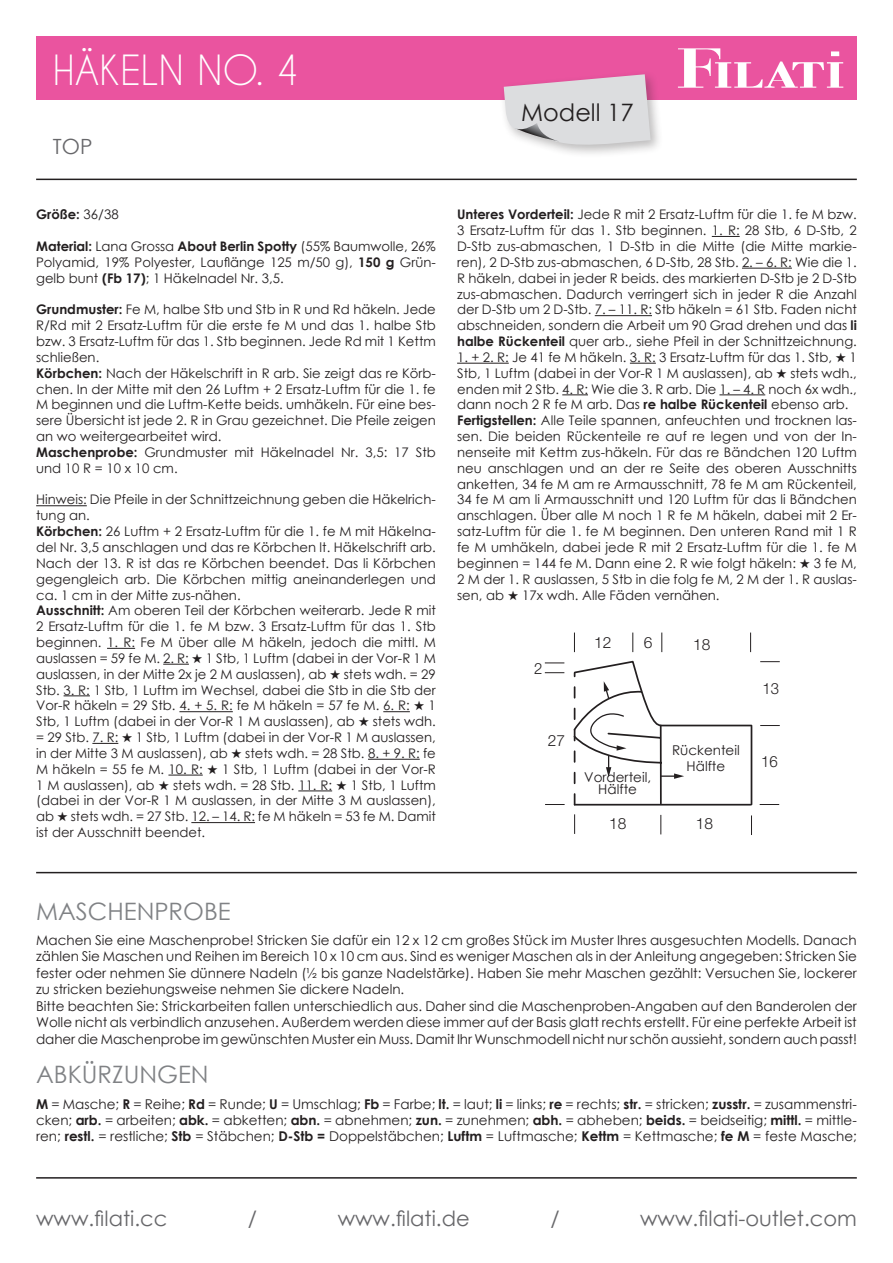
<style>
.page{position:relative;width:893px;height:1263px;background:#fff}
.page>*{position:absolute;margin:0;border:0;box-sizing:border-box;transform-origin:0 0}
.t1{font:39px "Caviar Dreams";color:#fff}
.t2{font:24px "Century Gothic";color:#808285}
.t3{font:24px "Century Gothic";color:#231f20}
.t4{font:21px "Century Gothic";color:#67676a}
.t5{font:300 15.45px "Helvetica Neue LT";color:#231f20}
.t6{font:300 15.45px "Helvetica Neue LT";color:#231f20;scale:.96 1}
.t7{font:13.5px/16.5px "Century Gothic";color:#231f20;text-align:center}
.t8{font:13.2px/15.9px "Century Gothic";color:#231f20}
.t9{font:700 13.2px "Century Gothic";color:#231f20}
.s1{font-weight:400}
.s2{font-weight:700}
</style>
<div class="page">
<hr style="left:36px;top:1177px;width:821px;height:1px;background:#231f20">
<hr style="left:36px;top:179px;width:821px;height:1px;background:#231f20">
<div style="left:36px;top:36px;width:821px;height:64px;background:#ea549f"></div>
<svg style="left:678px;top:48px;width:165px;height:40px"></svg>
<div style="left:499px;top:70px;width:165px;height:88px;background:#231f20;opacity:.3"></div>
<svg style="left:504px;top:74px;width:147px;height:76px;background:#dcced7"></svg>
<hr style="left:36px;top:505px;width:51px;height:1px;background:#231f20">
<svg style="left:107px;top:648px;width:28px;height:1px"></svg>
<svg style="left:163px;top:664px;width:26px;height:1px"></svg>
<svg style="left:64px;top:695px;width:26px;height:1px"></svg>
<hr style="left:179px;top:711px;width:54px;height:1px;background:#231f20">
<svg style="left:383px;top:711px;width:27px;height:1px"></svg>
<svg style="left:92px;top:743px;width:26px;height:1px"></svg>
<hr style="left:368px;top:759px;width:52px;height:1px;background:#231f20">
<hr style="left:168px;top:775px;width:35px;height:1px;background:#231f20">
<hr style="left:298px;top:790px;width:34px;height:1px;background:#231f20">
<hr style="left:191px;top:822px;width:64px;height:1px;background:#231f20">
<svg style="left:712px;top:236px;width:28px;height:1px"></svg>
<hr style="left:742px;top:268px;width:50px;height:1px;background:#231f20">
<hr style="left:595px;top:315px;width:57px;height:1px;background:#231f20">
<hr style="left:457px;top:363px;width:52px;height:1px;background:#231f20">
<svg style="left:630px;top:363px;width:26px;height:1px"></svg>
<svg style="left:562px;top:394px;width:26px;height:1px"></svg>
<hr style="left:719px;top:394px;width:46px;height:1px;background:#231f20">
<svg style="left:760px;top:804px;width:19px;height:1px"></svg>
<svg style="left:760px;top:725px;width:20px;height:1px"></svg>
<svg style="left:760px;top:661px;width:20px;height:1px"></svg>
<svg style="left:545px;top:672px;width:19px;height:1px"></svg>
<svg style="left:545px;top:662px;width:19px;height:1px"></svg>
<svg style="left:661px;top:632px;width:1px;height:20px"></svg>
<svg style="left:574px;top:632px;width:1px;height:20px"></svg>
<svg style="left:750px;top:632px;width:1px;height:20px"></svg>
<svg style="left:632px;top:632px;width:1px;height:20px"></svg>
<svg style="left:574px;top:814px;width:1px;height:20px"></svg>
<svg style="left:751px;top:815px;width:1px;height:20px"></svg>
<svg style="left:660px;top:815px;width:1px;height:19px"></svg>
<svg style="left:545px;top:804px;width:20px;height:1px"></svg>
<svg style="left:573px;top:660px;width:180px;height:146px"></svg>
<hr style="left:36px;top:872px;width:821px;height:1px;background:#231f20">
<h1 class="t1" style="left:53px;top:47px;width:248px">HÄKELN NO. 4</h1>
<h3 class="t4" style="left:53px;top:131px;width:41px">TOP</h3>
<h2 class="t3" style="left:521px;top:96px;width:114px">Modell 17</h2>
<p class="t9" style="left:36px;top:204px;width:84px">Größe: <span class="s1">36/38</span></p>
<p class="t8" style="left:36px;top:238px;width:401px;text-align:justify"><span class="s2">Material:</span> Lana Grossa <span class="s2">About Berlin Spotty</span> (55% Baumwolle, 26% Polyamid, 19% Polyester, Lauflänge 125 m/50 g), <span class="s2">150 g</span> Grün&shy;gelb bunt <span class="s2">(Fb 17)</span>; 1 Häkelnadel Nr. 3,5.</p>
<p class="t8" style="left:36px;top:301px;width:401px"><span class="s2">Grundmuster:</span> Fe M, halbe Stb und Stb in R und Rd häkeln. Jede R/Rd mit 2 Ersatz-Luftm für die erste fe M und das 1. halbe Stb bzw. 3 Ersatz-Luftm für das 1. Stb beginnen. Jede Rd mit 1 Kettm schließen.<br><span class="s2">Körbchen:</span> Nach der Häkelschrift in R arb. Sie zeigt das re Körb&shy;chen. In der Mitte mit den 26 Luftm + 2 Ersatz-Luftm für die 1. fe M beginnen und die Luftm-Kette beids. umhäkeln. Für eine bes&shy;sere Übersicht ist jede 2. R in Grau gezeichnet. Die Pfeile zeigen an wo weitergearbeitet wird.<br><span class="s2">Maschenprobe:</span> Grundmuster mit Häkelnadel Nr. 3,5: 17 Stb und 10 R = 10 x 10 cm.</p>
<p class="t8" style="left:36px;top:492px;width:401px">Hinweis: Die Pfeile in der Schnittzeichnung geben die Häkelrich&shy;tung an.<br><span class="s2">Körbchen:</span> 26 Luftm + 2 Ersatz-Luftm für die 1. fe M mit Häkelna&shy;del Nr. 3,5 anschlagen und das re Körbchen lt. Häkelschrift arb.<br>Nach der 13. R ist das re Körbchen beendet. Das li Körbchen gegengleich arb. Die Körbchen mittig aneinanderlegen und ca. 1 cm in der Mitte zus-nähen.<br><span class="s2">Ausschnitt:</span> Am oberen Teil der Körbchen weiterarb. Jede R mit 2 Ersatz-Luftm für die 1. fe M bzw. 3 Ersatz-Luftm für das 1. Stb beginnen. 1. R: Fe M über alle M häkeln, jedoch die mittl. M auslassen = 59 fe M. 2. R: ★ 1 Stb, 1 Luftm (dabei in der Vor-R 1 M auslassen, in der Mitte 2x je 2 M auslassen), ab ★ stets wdh. = 29<br>Stb. 3. R: 1 Stb, 1 Luftm im Wechsel, dabei die Stb in die Stb der Vor-R häkeln = 29 Stb. 4. + 5. R: fe M häkeln = 57 fe M. 6. R: ★ 1<br>Stb, 1 Luftm (dabei in der Vor-R 1 M auslassen), ab ★ stets wdh. = 29 Stb. 7. R: ★ 1 Stb, 1 Luftm (dabei in der Vor-R 1 M auslassen, in der Mitte 3 M auslassen), ab ★ stets wdh. = 28 Stb. 8. + 9. R: fe M häkeln = 55 fe M. 10. R: ★ 1 Stb, 1 Luftm (dabei in der Vor-R 1 M auslassen), ab ★ stets wdh. = 28 Stb. 11. R: ★ 1 Stb, 1 Luftm (dabei in der Vor-R 1 M auslassen, in der Mitte 3 M auslassen), ab ★ stets wdh. = 27 Stb. 12. – 14. R: fe M häkeln = 53 fe M. Damit ist der Ausschnitt beendet.</p>
<p class="t8" style="left:457px;top:206px;width:401px;text-align:justify"><span class="s2">Unteres Vorderteil:</span> Jede R mit 2 Ersatz-Luftm für die 1. fe M bzw.<br>3 Ersatz-Luftm für das 1. Stb beginnen. 1. R: 28 Stb, 6 D-Stb, 2<br>D-Stb zus-abmaschen, 1 D-Stb in die Mitte (die Mitte markie&shy;ren), 2 D-Stb zus-abmaschen, 6 D-Stb, 28 Stb. 2. – 6. R: Wie die 1.<br>R häkeln, dabei in jeder R beids. des markierten D-Stb je 2 D-Stb zus-abmaschen. Dadurch verringert sich in jeder R die Anzahl der D-Stb um 2 D-Stb. 7. – 11. R: Stb häkeln = 61 Stb. Faden nicht abschneiden, sondern die Arbeit um 90 Grad drehen und das <span class="s2">li halbe Rückenteil</span> quer arb., siehe Pfeil in der Schnittzeichnung.</p>
<p class="t8" style="left:457px;top:349px;width:401px">1. + 2. R: Je 41 fe M häkeln. 3. R: 3 Ersatz-Luftm für das 1. Stb, ★ 1<br>Stb, 1 Luftm (dabei in der Vor-R 1 M auslassen), ab ★ stets wdh., enden mit 2 Stb. 4. R: Wie die 3. R arb. Die 1. – 4. R noch 6x wdh., dann noch 2 R fe M arb. Das <span class="s2">re halbe Rückenteil</span> ebenso arb.<br><span class="s2">Fertigstellen:</span> Alle Teile spannen, anfeuchten und trocknen las&shy;sen. Die beiden Rückenteile re auf re legen und von der In&shy;nenseite mit Kettm zus-häkeln. Für das re Bändchen 120 Luftm neu anschlagen und an der re Seite des oberen Ausschnitts anketten, 34 fe M am re Armausschnitt, 78 fe M am Rückenteil, 34 fe M am li Armausschnitt und 120 Luftm für das li Bändchen anschlagen. Über alle M noch 1 R fe M häkeln, dabei mit 2 Er&shy;satz-Luftm für die 1. fe M beginnen. Den unteren Rand mit 1 R fe M umhäkeln, dabei jede R mit 2 Ersatz-Luftm für die 1. fe M beginnen = 144 fe M. Dann eine 2. R wie folgt häkeln: ★ 3 fe M, 2 M der 1. R auslassen, 5 Stb in die folg fe M, 2 M der 1. R auslas&shy;sen, ab ★ 17x wdh. Alle Fäden vernähen.</p>
<p class="t5" style="left:644px;top:633px;width:10px">6</p>
<p class="t5" style="left:594px;top:633px;width:19px">12</p>
<p class="t5" style="left:693px;top:635px;width:19px">18</p>
<p class="t6" style="left:534px;top:659px;width:10px">2</p>
<p class="t5" style="left:548px;top:731px;width:19px">27</p>
<p class="t7" style="left:584px;top:770px;width:68px;line-height:12px">Vorderteil,<br>Hälfte</p>
<p class="t7" style="left:672px;top:741px;width:69px">Rückenteil<br>Hälfte</p>
<p class="t5" style="left:609px;top:814px;width:19px">18</p>
<p class="t5" style="left:696px;top:814px;width:19px">18</p>
<p class="t6" style="left:762px;top:679px;width:19px">13</p>
<p class="t6" style="left:761px;top:752px;width:19px">16</p>
<h2 class="t2" style="left:36px;top:894px;width:196px">MASCHENPROBE</h2>
<p class="t7" style="left:36px;top:931px;width:822px;text-align:left">Machen Sie eine Maschenprobe! Stricken Sie dafür ein 12 x 12 cm großes Stück im Muster Ihres ausgesuchten Modells. Danach zählen Sie Maschen und Reihen im Bereich 10 x 10 cm aus. Sind es weniger Maschen als in der Anleitung angegeben: Stricken Sie fester oder nehmen Sie dünnere Nadeln (½ bis ganze Nadelstärke). Haben Sie mehr Maschen gezählt: Versuchen Sie, lockerer zu stricken beziehungsweise nehmen Sie dickere Nadeln.<br>Bitte beachten Sie: Strickarbeiten fallen unterschiedlich aus. Daher sind die Maschenproben-Angaben auf den Banderolen der Wolle nicht als verbindlich anzusehen. Außerdem werden diese immer auf der Basis glatt rechts erstellt. Für eine perfekte Arbeit ist daher die Maschenprobe im gewünschten Muster ein Muss. Damit Ihr Wunschmodell nicht nur schön aussieht, sondern auch passt!</p>
<h2 class="t2" style="left:36px;top:1057px;width:174px">ABKÜRZUNGEN</h2>
<p class="t7" style="left:36px;top:1095px;width:822px;text-align:justify"><span class="s2">M</span> = Masche; <span class="s2">R</span> = Reihe; <span class="s2">Rd</span> = Runde; <span class="s2">U</span> = Umschlag; <span class="s2">Fb</span> = Farbe; <span class="s2">lt.</span> = laut; <span class="s2">li</span> = links; <span class="s2">re</span> = rechts; <span class="s2">str.</span> = stricken; <span class="s2">zusstr.</span> = zusammenstri&shy;cken; <span class="s2">arb.</span> = arbeiten; <span class="s2">abk.</span> = abketten; <span class="s2">abn.</span> = abnehmen; <span class="s2">zun.</span> = zunehmen; <span class="s2">abh.</span> = abheben; <span class="s2">beids.</span> = beidseitig; <span class="s2">mittl.</span> = mittle&shy;ren; <span class="s2">restl.</span> = restliche; <span class="s2">Stb</span> = Stäbchen; <span class="s2">D-Stb =</span> Doppelstäbchen; <span class="s2">Luftm</span> = Luftmasche; <span class="s2">Kettm</span> = Kettmasche; <span class="s2">fe M</span> = feste Masche;</p>
<h3 class="t4" style="left:36px;top:1204px;width:133px">www.filati.cc</h3>
<h3 class="t4" style="left:248px;top:1204px;width:11px">/</h3>
<h3 class="t4" style="left:338px;top:1204px;width:134px">www.filati.de</h3>
<h3 class="t4" style="left:550px;top:1204px;width:11px">/</h3>
<h3 class="t4" style="left:640px;top:1204px;width:218px">www.filati-outlet.com</h3>
</div>
